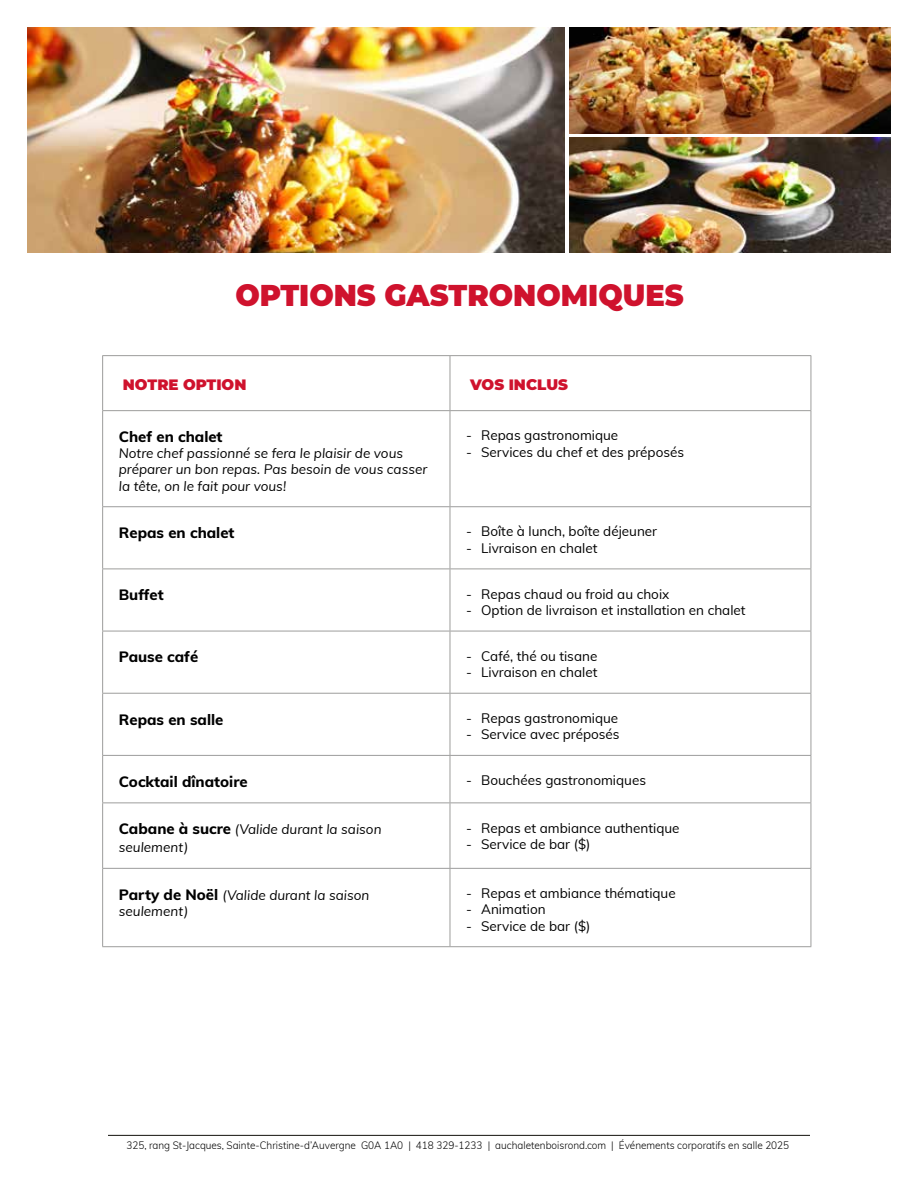
<style>
.page{position:relative;width:918px;height:1188px;background:#fff}
.page>*{position:absolute;margin:0;border:0;box-sizing:border-box;transform-origin:0 0}
.t1{font:900 30px "Montserrat";color:#cf122d;scale:.96 1}
.t2{font:800 15px "Muli";color:#000}
.t3{font:900 15px "Montserrat";color:#cf122d}
.t4{font:13.5px "Muli";color:#000}
.t5{font:italic 13.5px/16.2px "Muli";color:#000}
.t6{font:300 10.5px "Muli";color:#000;scale:.95 1}
.s1{font-weight:800;font-style:normal;font-size:15px}
</style>
<div class="page">
<hr style="left:108px;top:1135px;width:702px;height:1px;background:#12110c">
<img style="left:27px;top:27px;width:538px;height:226px">
<img style="left:569px;top:138px;width:322px;height:115px">
<img style="left:569px;top:27px;width:322px;height:106px">
<hr style="left:102px;top:355px;width:348px;height:1px;background:#9d9d9c">
<hr style="left:102px;top:356px;width:1px;height:54px;background:#9d9d9c">
<hr style="left:450px;top:355px;width:361px;height:1px;background:#9d9d9c">
<hr style="left:450px;top:356px;width:1px;height:54px;background:#9d9d9c">
<hr style="left:811px;top:356px;width:1px;height:54px;background:#9d9d9c">
<hr style="left:102px;top:410px;width:348px;height:1px;background:#9d9d9c">
<hr style="left:102px;top:411px;width:1px;height:95px;background:#9d9d9c">
<hr style="left:450px;top:410px;width:361px;height:1px;background:#9d9d9c">
<hr style="left:450px;top:411px;width:1px;height:95px;background:#9d9d9c">
<hr style="left:811px;top:411px;width:1px;height:95px;background:#9d9d9c">
<hr style="left:102px;top:506px;width:348px;height:1px;background:#9d9d9c">
<hr style="left:102px;top:507px;width:1px;height:62px;background:#9d9d9c">
<hr style="left:450px;top:506px;width:361px;height:1px;background:#9d9d9c">
<hr style="left:450px;top:507px;width:1px;height:62px;background:#9d9d9c">
<hr style="left:811px;top:507px;width:1px;height:62px;background:#9d9d9c">
<hr style="left:102px;top:569px;width:348px;height:1px;background:#9d9d9c">
<hr style="left:102px;top:569px;width:1px;height:62px;background:#9d9d9c">
<hr style="left:450px;top:569px;width:361px;height:1px;background:#9d9d9c">
<hr style="left:450px;top:569px;width:1px;height:62px;background:#9d9d9c">
<hr style="left:811px;top:569px;width:1px;height:62px;background:#9d9d9c">
<hr style="left:102px;top:631px;width:348px;height:1px;background:#9d9d9c">
<hr style="left:102px;top:631px;width:1px;height:62px;background:#9d9d9c">
<hr style="left:450px;top:631px;width:361px;height:1px;background:#9d9d9c">
<hr style="left:450px;top:631px;width:1px;height:62px;background:#9d9d9c">
<hr style="left:811px;top:631px;width:1px;height:62px;background:#9d9d9c">
<hr style="left:102px;top:693px;width:348px;height:1px;background:#9d9d9c">
<hr style="left:102px;top:694px;width:1px;height:61px;background:#9d9d9c">
<hr style="left:450px;top:693px;width:361px;height:1px;background:#9d9d9c">
<hr style="left:450px;top:694px;width:1px;height:61px;background:#9d9d9c">
<hr style="left:811px;top:694px;width:1px;height:61px;background:#9d9d9c">
<hr style="left:102px;top:755px;width:348px;height:1px;background:#9d9d9c">
<hr style="left:102px;top:756px;width:1px;height:46px;background:#9d9d9c">
<hr style="left:450px;top:755px;width:361px;height:1px;background:#9d9d9c">
<hr style="left:450px;top:756px;width:1px;height:46px;background:#9d9d9c">
<hr style="left:811px;top:756px;width:1px;height:46px;background:#9d9d9c">
<hr style="left:102px;top:802px;width:348px;height:1px;background:#9d9d9c">
<hr style="left:102px;top:803px;width:1px;height:65px;background:#9d9d9c">
<hr style="left:450px;top:802px;width:361px;height:1px;background:#9d9d9c">
<hr style="left:450px;top:803px;width:1px;height:65px;background:#9d9d9c">
<hr style="left:811px;top:803px;width:1px;height:65px;background:#9d9d9c">
<hr style="left:102px;top:868px;width:348px;height:1px;background:#9d9d9c">
<hr style="left:102px;top:869px;width:1px;height:77px;background:#9d9d9c">
<hr style="left:450px;top:868px;width:361px;height:1px;background:#9d9d9c">
<hr style="left:450px;top:869px;width:1px;height:77px;background:#9d9d9c">
<hr style="left:811px;top:869px;width:1px;height:77px;background:#9d9d9c">
<hr style="left:102px;top:946px;width:348px;height:1px;background:#9d9d9c">
<hr style="left:450px;top:946px;width:361px;height:1px;background:#9d9d9c">
<h1 class="t1" style="left:235px;top:273px;width:468px">OPTIONS GASTRONOMIQUES</h1>
<p class="t3" style="left:123px;top:374px;width:125px">NOTRE OPTION</p>
<p class="t3" style="left:470px;top:374px;width:99px">VOS INCLUS</p>
<p class="t2" style="left:119px;top:426px;width:105px">Chef en chalet</p>
<p class="t5" style="left:119px;top:445px;width:310px">Notre chef passionné se fera le plaisir de vous préparer un bon repas. Pas besoin de vous casser la tête, on le fait pour vous!</p>
<p class="t4" style="left:466px;top:426px;width:154px">- Repas gastronomique</p>
<p class="t4" style="left:466px;top:442px;width:220px">- Services du chef et des préposés</p>
<p class="t2" style="left:119px;top:522px;width:117px">Repas en chalet</p>
<p class="t4" style="left:466px;top:522px;width:193px">- Boîte à lunch, boîte déjeuner</p>
<p class="t4" style="left:466px;top:538px;width:133px">- Livraison en chalet</p>
<p class="t2" style="left:119px;top:584px;width:46px">Buffet</p>
<p class="t4" style="left:466px;top:584px;width:205px">- Repas chaud ou froid au choix</p>
<p class="t4" style="left:466px;top:600px;width:281px">- Option de livraison et installation en chalet</p>
<p class="t2" style="left:119px;top:646px;width:81px">Pause café</p>
<p class="t4" style="left:466px;top:646px;width:133px">- Café, thé ou tisane</p>
<p class="t4" style="left:466px;top:662px;width:133px">- Livraison en chalet</p>
<p class="t2" style="left:119px;top:708px;width:106px">Repas en salle</p>
<p class="t4" style="left:466px;top:708px;width:154px">- Repas gastronomique</p>
<p class="t4" style="left:466px;top:725px;width:155px">- Service avec préposés</p>
<p class="t2" style="left:119px;top:770px;width:130px">Cocktail dînatoire</p>
<p class="t4" style="left:466px;top:770px;width:181px">- Bouchées gastronomiques</p>
<p class="t5" style="left:119px;top:820px;width:264px;line-height:18px"><span class="s1">Cabane à sucre</span> (Valide durant la saison seulement)</p>
<p class="t4" style="left:466px;top:818px;width:215px">- Repas et ambiance authentique</p>
<p class="t4" style="left:466px;top:834px;width:126px">- Service de bar ($)</p>
<p class="t5" style="left:119px;top:886px;width:252px"><span class="s1">Party de Noël</span> (Valide durant la saison seulement)</p>
<p class="t4" style="left:466px;top:883px;width:211px">- Repas et ambiance thématique</p>
<p class="t4" style="left:466px;top:900px;width:81px">- Animation</p>
<p class="t4" style="left:466px;top:916px;width:126px">- Service de bar ($)</p>
<p class="t6" style="left:127px;top:1138px;width:699px">325, rang St-Jacques, Sainte-Christine-d’Auvergne G0A 1A0 | 418 329-1233 | auchaletenboisrond.com | Événements corporatifs en salle 2025</p>
</div>
